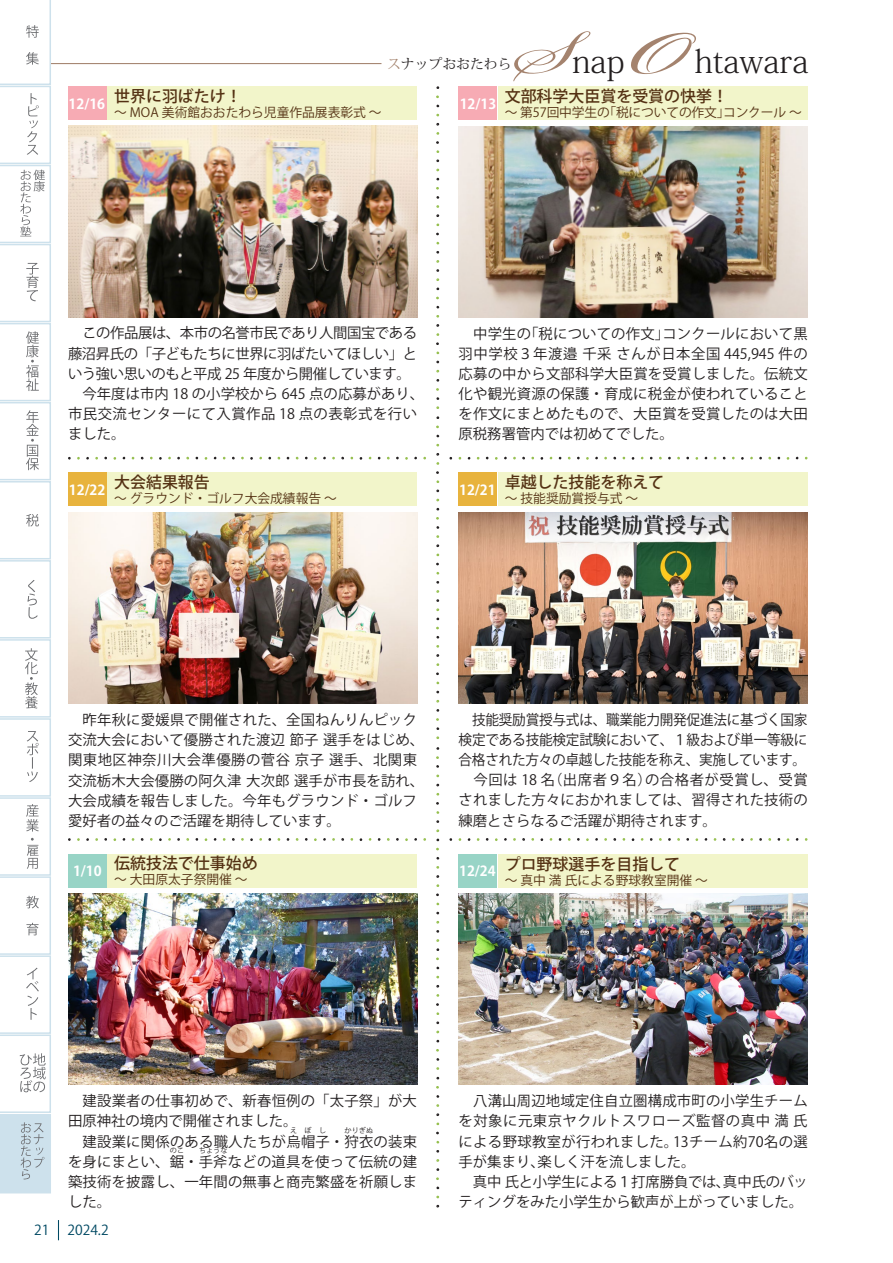
<style>
.page{position:relative;width:893px;height:1263px;background:#fff}
.page>*{position:absolute;margin:0;border:0;box-sizing:border-box;transform-origin:0 0}
.t1{font:300 31.95px "Koz Min Pro";color:#231f20}
.t2{font:500 15.9px "Koz Go Pro";color:#543113}
.t3{font:14.4px/20.2px "Koz Go Pro";letter-spacing:.01em;color:#231f20}
.t4{font:14.4px/20.2px "Koz Go Pro";letter-spacing:.01em;color:#231f20;text-align:justify;scale:.95 1}
.t5{font:700 13.8px "Koz Go Pro";color:#fff}
.t6{font:13.8px "Koz Min Pro";color:#231f20}
.t7{font:13.8px "Koz Go Pro";color:#004963}
.t8{font:12.75px "Koz Go Pro";color:#543113}
.t9{font:7.2px "Koz Go Pro";letter-spacing:.01em;color:#231f20}
.s1{color:#a4836e}
</style>
<div class="page">
<svg style="left:58px;top:1220px;width:1px;height:20px"></svg>
<div style="left:68px;top:472px;width:39px;height:34px;background:#e8b33d"></div>
<hr style="left:41px;top:63px;width:340px;height:1px;background:#a4836e">
<svg style="left:631px;top:32px;width:65px;height:42px"></svg>
<svg style="left:513px;top:31px;width:78px;height:50px"></svg>
<svg style="left:0;top:0;width:51px;height:1193px"></svg>
<div style="left:108px;top:86px;width:309px;height:34px;background:#f2f5ca"></div>
<img style="left:68px;top:126px;width:349px;height:191px">
<div style="left:68px;top:86px;width:39px;height:34px;background:#f7abb4"></div>
<div style="left:498px;top:86px;width:310px;height:34px;background:#f2f5ca"></div>
<img style="left:459px;top:126px;width:349px;height:191px">
<div style="left:459px;top:86px;width:38px;height:34px;background:#f7abb4"></div>
<div style="left:108px;top:854px;width:309px;height:33px;background:#f2f5ca"></div>
<img style="left:68px;top:894px;width:349px;height:191px">
<div style="left:68px;top:854px;width:39px;height:33px;background:#98d4c6"></div>
<div style="left:459px;top:854px;width:38px;height:33px;background:#98d4c6"></div>
<div style="left:498px;top:854px;width:310px;height:34px;background:#f2f5ca"></div>
<img style="left:459px;top:894px;width:349px;height:191px">
<div style="left:498px;top:472px;width:310px;height:34px;background:#f2f5ca"></div>
<div style="left:459px;top:472px;width:38px;height:34px;background:#e8b33d"></div>
<img style="left:459px;top:512px;width:349px;height:191px">
<div style="left:108px;top:472px;width:309px;height:34px;background:#f2f5ca"></div>
<img style="left:68px;top:512px;width:349px;height:192px">
<p class="t5" style="left:69px;top:95px;width:38px">12/16</p>
<p class="t6" style="left:387px;top:54px;width:126px"><span class="s1">ス</span>ナップおおたわら</p>
<p class="t1" style="left:572px;top:39px;width:54px">nap</p>
<p class="t1" style="left:694px;top:39px;width:115px">htawara</p>
<p class="t2" style="left:114px;top:86px;width:129px">世界に羽ばたけ！</p>
<p class="t8" style="left:114px;top:104px;width:269px">～ MOA 美術館おおたわら児童作品展表彰式 ～</p>
<p class="t5" style="left:460px;top:95px;width:38px">12/13</p>
<p class="t2" style="left:505px;top:86px;width:225px">文部科学大臣賞を受賞の快挙！</p>
<p class="t8" style="left:505px;top:104px;width:298px">～ 第57回中学生の「税についての作文」コンクール ～</p>
<p class="t3" style="left:68px;top:323px;width:351px;text-align:justify">　この作品展は、本市の名誉市民であり人間国宝である藤沼昇氏の「子どもたちに世界に羽ばたいてほしい」という強い思いのもと平成 25 年度から開催しています。</p>
<p class="t3" style="left:68px;top:384px;width:358px">　今年度は市内 18 の小学校から 645 点の応募があり、市民交流センターにて入賞作品 18 点の表彰式を行いました。</p>
<p class="t3" style="left:459px;top:323px;width:351px;text-align:justify">　中学生の「税についての作文」コンクールにおいて黒羽中学校３年渡邉 千采 さんが日本全国 445,945 件の応募の中から文部科学大臣賞を受賞しました。伝統文化や観光資源の保護・育成に税金が使われていることを作文にまとめたもので、大臣賞を受賞したのは大田原税務署管内では初めてでした。</p>
<p class="t5" style="left:69px;top:481px;width:38px">12/22</p>
<p class="t2" style="left:114px;top:472px;width:97px">大会結果報告</p>
<p class="t8" style="left:114px;top:490px;width:224px">～ グラウンド・ゴルフ大会成績報告 ～</p>
<p class="t5" style="left:459px;top:481px;width:38px">12/21</p>
<p class="t2" style="left:505px;top:472px;width:161px">卓越した技能を称えて</p>
<p class="t8" style="left:505px;top:490px;width:135px">～ 技能奨励賞授与式 ～</p>
<p class="t3" style="left:68px;top:710px;width:358px">　昨年秋に愛媛県で開催された、全国ねんりんピック交流大会において優勝された渡辺 節子 選手をはじめ、関東地区神奈川大会準優勝の菅谷 京子 選手、北関東交流栃木大会優勝の阿久津 大次郎 選手が市長を訪れ、大会成績を報告しました。今年もグラウンド・ゴルフ愛好者の益々のご活躍を期待しています。</p>
<p class="t4" style="left:459px;top:710px;width:369px;text-indent:13px">技能奨励賞授与式は、職業能力開発促進法に基づく国家検定である技能検定試験において、１級および単一等級に合格された方々の卓越した技能を称え、実施しています。</p>
<p class="t3" style="left:459px;top:770px;width:351px;text-align:justify">　今回は 18 名（出席者９名）の合格者が受賞し、受賞されました方々におかれましては、習得された技術の練磨とさらなるご活躍が期待されます。</p>
<p class="t5" style="left:73px;top:862px;width:30px">1/10</p>
<p class="t2" style="left:114px;top:853px;width:145px">伝統技法で仕事始め</p>
<p class="t8" style="left:114px;top:871px;width:135px">～ 大田原太子祭開催 ～</p>
<p class="t5" style="left:459px;top:862px;width:38px">12/24</p>
<p class="t2" style="left:505px;top:853px;width:177px">プロ野球選手を目指して</p>
<p class="t8" style="left:505px;top:872px;width:205px">～ 真中 満 氏による野球教室開催 ～</p>
<p class="t3" style="left:68px;top:1091px;width:350px">　建設業者の仕事初めで、新春恒例の「太子祭」が大田原神社の境内で開催されました。</p>
<p class="t3" style="left:68px;top:1131px;width:351px">　建設業に関係のある職人たちが烏帽子・狩衣の装束</p>
<p class="t9" style="left:290px;top:1126px;width:38px">えぼし</p>
<p class="t9" style="left:345px;top:1126px;width:30px">かりぎぬ</p>
<p class="t3" style="left:68px;top:1152px;width:350px">を身にまとい、鋸・手斧などの道具を使って伝統の建</p>
<p class="t9" style="left:170px;top:1146px;width:16px">のこ</p>
<p class="t9" style="left:199px;top:1146px;width:30px">ちょうな</p>
<p class="t3" style="left:68px;top:1172px;width:351px">築技術を披露し、一年間の無事と商売繁盛を祈願しました。</p>
<p class="t7" style="left:34px;top:1221px;width:17px">21</p>
<p class="t7" style="left:68px;top:1221px;width:43px">2024.2</p>
<p class="t3" style="left:459px;top:1091px;width:351px;text-align:justify">　八溝山周辺地域定住自立圏構成市町の小学生チームを対象に元東京ヤクルトスワローズ監督の真中 満 氏による野球教室が行われました。13チーム約70名の選手が集まり、楽しく汗を流しました。</p>
<p class="t3" style="left:459px;top:1172px;width:351px">　真中 氏と小学生による１打席勝負では、真中氏のバッティングをみた小学生から歓声が上がっていました。</p>
</div>
